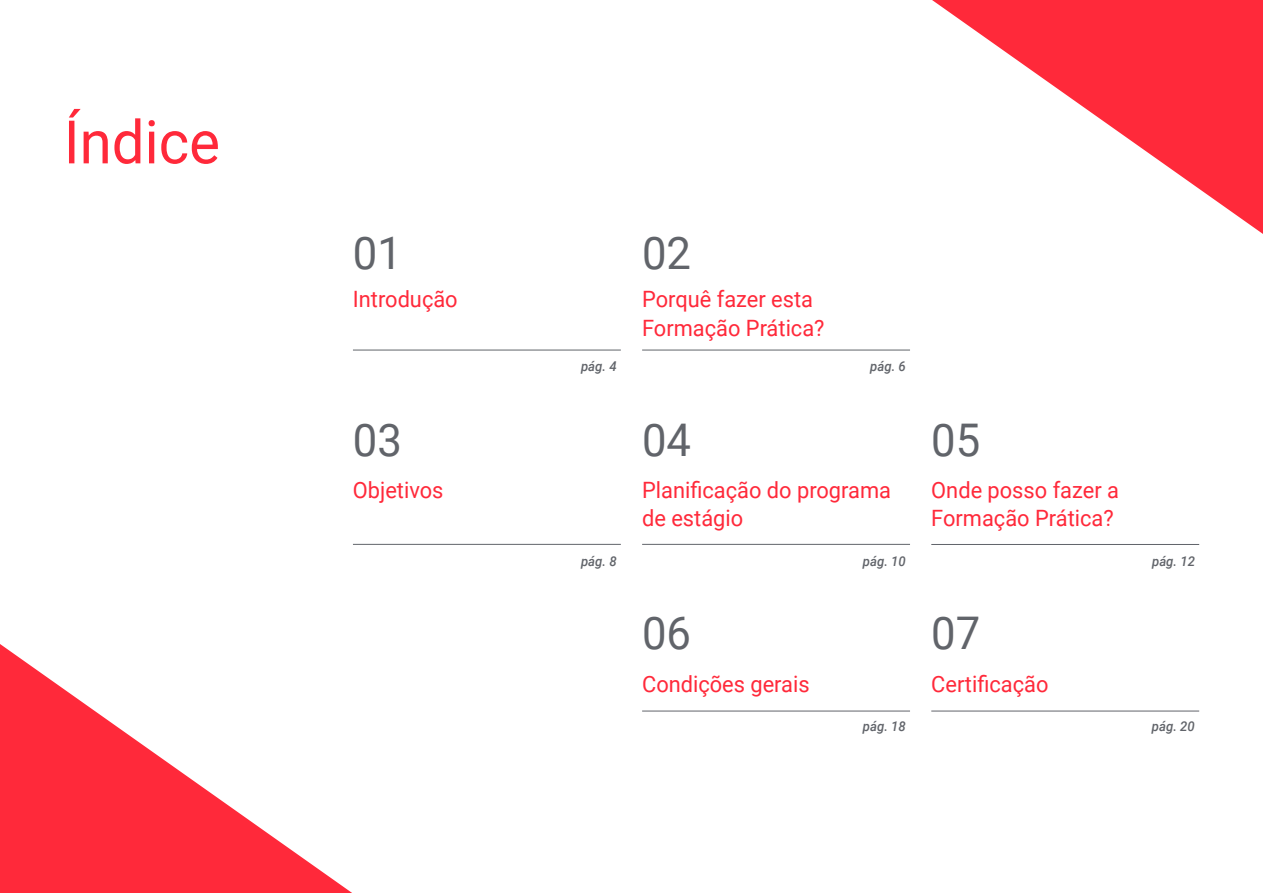
<style>
.page{position:relative;width:1263px;height:893px;background:#fff}
.page>*{position:absolute;margin:0;border:0;box-sizing:border-box;transform-origin:0 0}
.t1{font:60px "Roboto";color:#ff293a}
.t2{font:45px "Roboto";color:#61646a}
.t3{font:22.5px/28.5px "Roboto";color:#ff293a}
.t4{font:italic 500 13.5px "Roboto";color:#61646a}
</style>
<div class="page">
<svg style="left:0;top:644px;width:352px;height:249px"></svg>
<svg style="left:932px;top:0;width:331px;height:234px"></svg>
<hr style="left:353px;top:350px;width:268px;height:1px;background:#61646a">
<hr style="left:642px;top:711px;width:268px;height:1px;background:#61646a">
<hr style="left:353px;top:544px;width:268px;height:1px;background:#61646a">
<hr style="left:931px;top:711px;width:268px;height:1px;background:#61646a">
<hr style="left:642px;top:544px;width:268px;height:1px;background:#61646a">
<hr style="left:931px;top:544px;width:268px;height:1px;background:#61646a">
<hr style="left:642px;top:350px;width:268px;height:1px;background:#61646a">
<h1 class="t1" style="left:64px;top:100px;width:158px">Índice</h1>
<h2 class="t2" style="left:353px;top:221px;width:51px">01</h2>
<p class="t3" style="left:353px;top:284px;width:106px">Introdução</p>
<h2 class="t2" style="left:642px;top:221px;width:51px">02</h2>
<p class="t3" style="left:642px;top:284px;width:184px">Porquê fazer esta<br>Formação Prática?</p>
<p class="t4" style="left:581px;top:357px;width:37px">pág. 4</p>
<p class="t4" style="left:870px;top:357px;width:37px">pág. 6</p>
<h2 class="t2" style="left:353px;top:408px;width:51px">03</h2>
<h2 class="t2" style="left:642px;top:408px;width:51px">04</h2>
<h2 class="t2" style="left:931px;top:408px;width:51px">05</h2>
<p class="t3" style="left:353px;top:475px;width:92px">Objetivos</p>
<p class="t4" style="left:581px;top:551px;width:37px">pág. 8</p>
<p class="t3" style="left:642px;top:475px;width:250px">Planificação do programa de estágio</p>
<p class="t4" style="left:863px;top:551px;width:44px">pág. 10</p>
<p class="t3" style="left:931px;top:475px;width:189px">Onde posso fazer a<br>Formação Prática?</p>
<p class="t4" style="left:1152px;top:551px;width:44px">pág. 12</p>
<h2 class="t2" style="left:642px;top:601px;width:51px">06</h2>
<p class="t3" style="left:642px;top:669px;width:169px">Condições gerais</p>
<h2 class="t2" style="left:931px;top:601px;width:51px">07</h2>
<p class="t3" style="left:931px;top:669px;width:119px">Certificação</p>
<p class="t4" style="left:863px;top:717px;width:44px">pág. 18</p>
<p class="t4" style="left:1152px;top:717px;width:44px">pág. 20</p>
</div>
